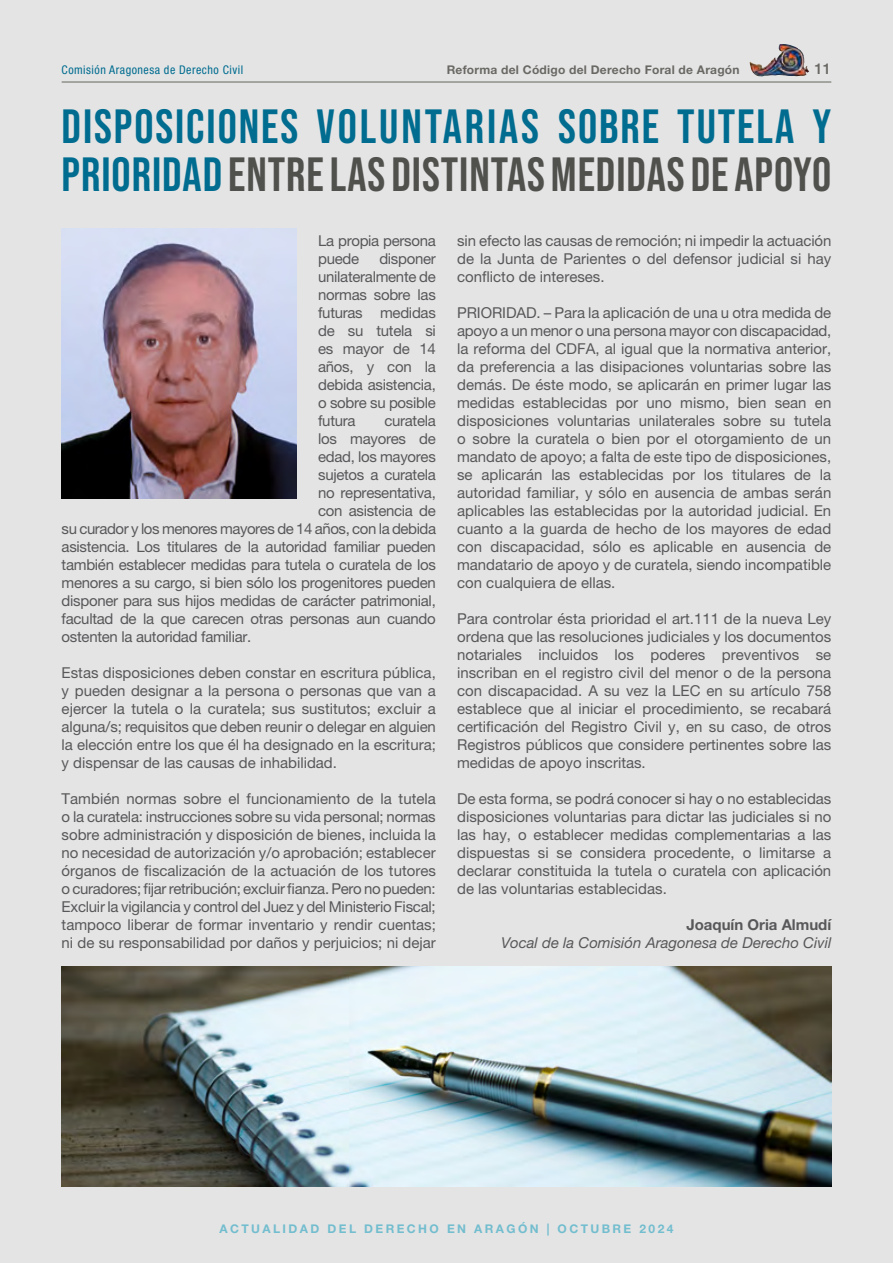
<style>
.page{position:relative;width:893px;height:1263px;background:#e4e4e5}
.page>*{position:absolute;margin:0;border:0;box-sizing:border-box;transform-origin:0 0}
.t1{font:700 48px/48px "Bebas Neue Pro";letter-spacing:.02em;color:#006c8f}
.t2{font:15px/18px "Helvetica Neue LT Pro";letter-spacing:-.02em;color:#58585a;text-align:justify}
.t3{font:italic 15px "Helvetica Neue LT Pro";color:#58585a}
.t4{font:700 15px "Helvetica Neue LT Pro";color:#58585a}
.t5{font:500 15px "Helvetica Neue LT Pro";color:#696863}
.t6{font:700 12px "Helvetica Neue LT Pro";letter-spacing:.2em;color:#72bdce}
.t7{font:700 12px "Helvetica Neue LT Pro";letter-spacing:.02em;color:#696863}
.t8{font:condensed 12px "Helvetica Neue LT Pro";letter-spacing:.04em;color:#006c8f}
.s1{color:#50504d}
</style>
<div class="page">
<img style="left:750px;top:44px;width:59px;height:33px">
<hr style="left:62px;top:81px;width:769px;height:2px;background:#72776b">
<img style="left:62px;top:228px;width:235px;height:270px">
<img style="left:62px;top:966px;width:769px;height:220px">
<p class="t8" style="left:62px;top:63px;width:183px">Comisión Aragonesa de Derecho Civil</p>
<p class="t7" style="left:447px;top:63px;width:294px">Reforma del Código del Derecho Foral de Aragón</p>
<p class="t5" style="left:815px;top:60px;width:18px">11</p>
<h1 class="t1" style="left:62px;top:102px;width:771px">DISPOSICIONES VOLUNTARIAS SOBRE TUTELA Y<br>PRIORIDAD <span class="s1">ENTRE LAS DISTINTAS MEDIDAS DE APOYO</span></h1>
<p class="t2" style="left:318px;top:232px;width:119px">La propia persona puede</p>
<p class="t2" style="left:318px;top:250px;width:119px;text-indent:61px">disponer unilateralmente de normas sobre las futuras medidas de su tutela si es mayor de 14 años, y con la debida asistencia, o sobre su posible futura</p>
<p class="t2" style="left:384px;top:412px;width:53px">curatela</p>
<p class="t2" style="left:318px;top:430px;width:119px">los mayores de</p>
<p class="t2" style="left:318px;top:448px;width:119px">edad, los mayores</p>
<p class="t2" style="left:318px;top:466px;width:119px">sujetos a curatela</p>
<p class="t2" style="left:318px;top:484px;width:119px">no representativa,</p>
<p class="t2" style="left:318px;top:502px;width:119px">con asistencia de</p>
<p class="t2" style="left:62px;top:520px;width:376px">su curador y los menores mayores de 14 años, con la debida</p>
<p class="t2" style="left:62px;top:538px;width:376px">asistencia. Los titulares de la autoridad familiar pueden</p>
<p class="t2" style="left:62px;top:556px;width:376px">también establecer medidas para tutela o curatela de los</p>
<p class="t2" style="left:62px;top:574px;width:376px">menores a su cargo, si bien sólo los progenitores pueden</p>
<p class="t2" style="left:62px;top:592px;width:376px">disponer para sus hijos medidas de carácter patrimonial,</p>
<p class="t2" style="left:62px;top:610px;width:376px">facultad de la que carecen otras personas aun cuando</p>
<p class="t2" style="left:62px;top:628px;width:191px">ostenten la autoridad familiar.</p>
<p class="t2" style="left:62px;top:664px;width:376px">Estas disposiciones deben constar en escritura pública, y pueden designar a la persona o personas que van a ejercer la tutela o la curatela; sus sustitutos; excluir a alguna/s; requisitos que deben reunir o delegar en alguien la elección entre los que él ha designado en la escritura; y dispensar de las causas de inhabilidad.</p>
<p class="t2" style="left:62px;top:790px;width:376px">También normas sobre el funcionamiento de la tutela o la curatela: instrucciones sobre su vida personal; normas sobre administración y disposición de bienes, incluida la no necesidad de autorización y/o aprobación; establecer órganos de fiscalización de la actuación de los tutores o curadores; fijar retribución; excluir fianza. Pero no pueden:<br>Excluir la vigilancia y control del Juez y del Ministerio Fiscal; tampoco liberar de formar inventario y rendir cuentas; ni de su responsabilidad por daños y perjuicios; ni dejar</p>
<p class="t2" style="left:457px;top:232px;width:376px">sin efecto las causas de remoción; ni impedir la actuación de la Junta de Parientes o del defensor judicial si hay conflicto de intereses.</p>
<p class="t2" style="left:457px;top:304px;width:376px">PRIORIDAD. – Para la aplicación de una u otra medida de apoyo a un menor o una persona mayor con discapacidad, la reforma del CDFA, al igual que la normativa anterior, da preferencia a las disipaciones voluntarias sobre las demás. De éste modo, se aplicarán en primer lugar las medidas establecidas por uno mismo, bien sean en disposiciones voluntarias unilaterales sobre su tutela o sobre la curatela o bien por el otorgamiento de un mandato de apoyo; a falta de este tipo de disposiciones, se aplicarán las establecidas por los titulares de la autoridad familiar, y sólo en ausencia de ambas serán aplicables las establecidas por la autoridad judicial. En cuanto a la guarda de hecho de los mayores de edad con discapacidad, sólo es aplicable en ausencia de mandatario de apoyo y de curatela, siendo incompatible con cualquiera de ellas.</p>
<p class="t2" style="left:457px;top:610px;width:376px">Para controlar ésta prioridad el art.111 de la nueva Ley ordena que las resoluciones judiciales y los documentos notariales incluidos los poderes preventivos se inscriban en el registro civil del menor o de la persona con discapacidad. A su vez la LEC en su artículo 758 establece que al iniciar el procedimiento, se recabará certificación del Registro Civil y, en su caso, de otros Registros públicos que considere pertinentes sobre las medidas de apoyo inscritas.</p>
<p class="t2" style="left:457px;top:790px;width:376px">De esta forma, se podrá conocer si hay o no establecidas disposiciones voluntarias para dictar las judiciales si no las hay, o establecer medidas complementarias a las dispuestas si se considera procedente, o limitarse a declarar constituida la tutela o curatela con aplicación de las voluntarias establecidas.</p>
<p class="t4" style="left:686px;top:915px;width:146px">Joaquín Oria Almudí</p>
<p class="t3" style="left:501px;top:934px;width:332px">Vocal de la Comisión Aragonesa de Derecho Civil</p>
<p class="t6" style="left:220px;top:1221px;width:455px">ACTUALIDAD DEL DERECHO EN ARAGÓN | OCTUBRE 2024</p>
</div>
